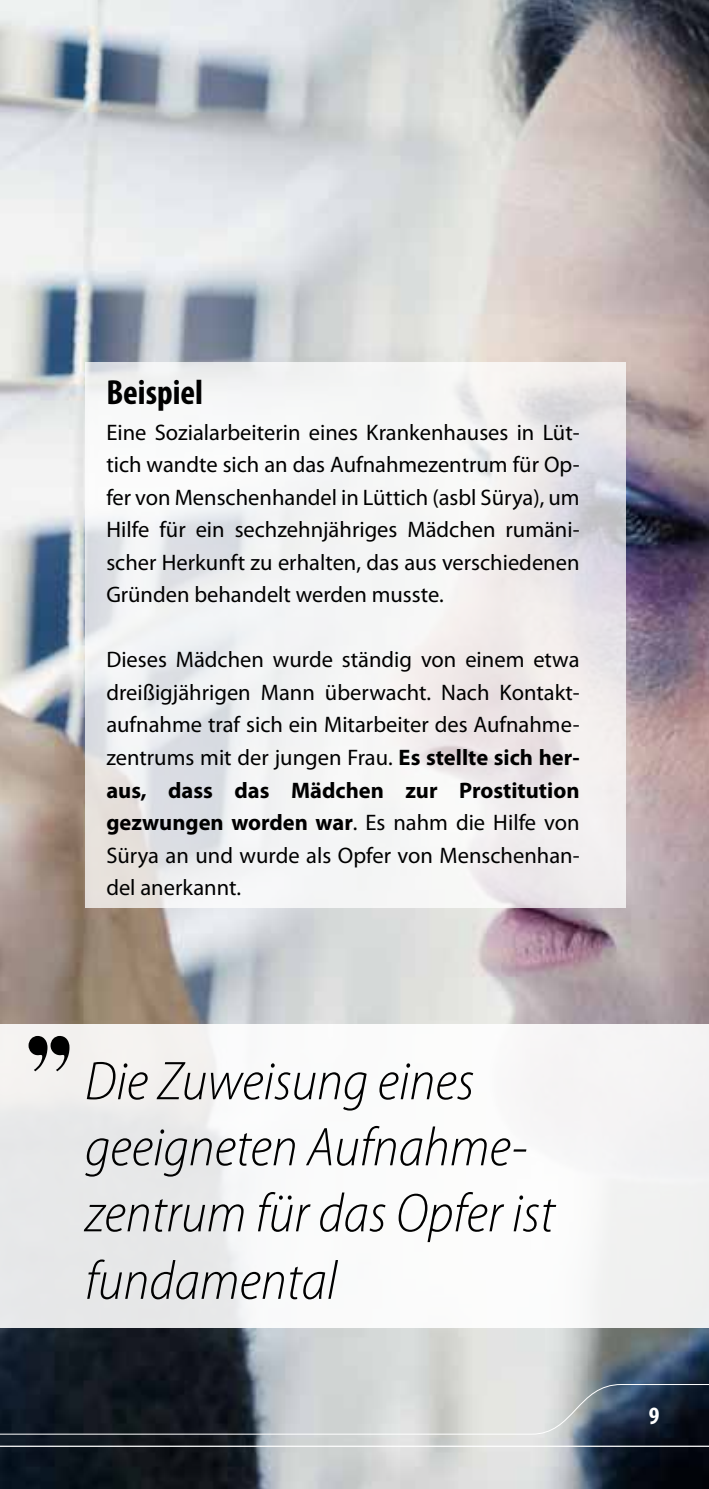
<style>
.page{position:relative;width:709px;height:1489px;background:#fff}
.page>*{position:absolute;margin:0;border:0;box-sizing:border-box;transform-origin:0 0}
.t1{font:700 90px "Engravers";color:#000}
.t2{font:italic 300 semi-condensed 55px/66.5px "Myriad Pro";color:#000}
.t3{font:700 condensed 35px "Myriad Pro";color:#000}
.t4{font:700 condensed 25px "Myriad Pro";color:#fff}
.t5{font:22.5px/32.5px "Myriad Pro";color:#000;text-align:justify}
.s1{font-weight:700}
</style>
<div class="page">
<img style="left:0;top:0;width:709px;height:1488px">
<svg style="left:85px;top:361px;width:540px;height:546px;fill:#f3f2f3"></svg>
<hr style="left:0;top:1445px;width:709px;height:1px;background:#fff">
<svg style="left:0;top:1383px;width:709px;height:51px;background:#70767c"></svg>
<div style="left:0;top:1023px;width:709px;height:304px;background:linear-gradient(to right,#ededed,#fbfbfb)"></div>
<h3 class="t3" style="left:106px;top:370px;width:98px">Beispiel</h3>
<p class="t5" style="left:106px;top:416px;width:475px">Eine Sozialarbeiterin eines Krankenhauses in Lüt&shy;tich wandte sich an das Aufnahmezentrum für Op&shy;fer von Menschenhandel in Lüttich (asbl Sürya), um Hilfe für ein sechzehnjähriges Mädchen rumäni&shy;scher Herkunft zu erhalten, das aus verschiedenen Gründen behandelt werden musste.</p>
<p class="t5" style="left:106px;top:643px;width:475px">Dieses Mädchen wurde ständig von einem etwa dreißigjährigen Mann überwacht. Nach Kontakt&shy;aufnahme traf sich ein Mitarbeiter des Aufnahme&shy;zentrums mit der jungen Frau. <span class="s1">Es stellte sich her&shy;aus, dass das Mädchen zur Prostitution gezwungen worden war</span>. Es nahm die Hilfe von Sürya an und wurde als Opfer von Menschenhan&shy;del anerkannt.</p>
<h1 class="t1" style="left:18px;top:1014px;width:63px">"</h1>
<h2 class="t2" style="left:85px;top:1049px;width:471px">Die Zuweisung eines geeigneten Aufnahme&shy;zentrum für das Opfer ist fundamental</h2>
<p class="t4" style="left:648px;top:1400px;width:12px">9</p>
</div>
